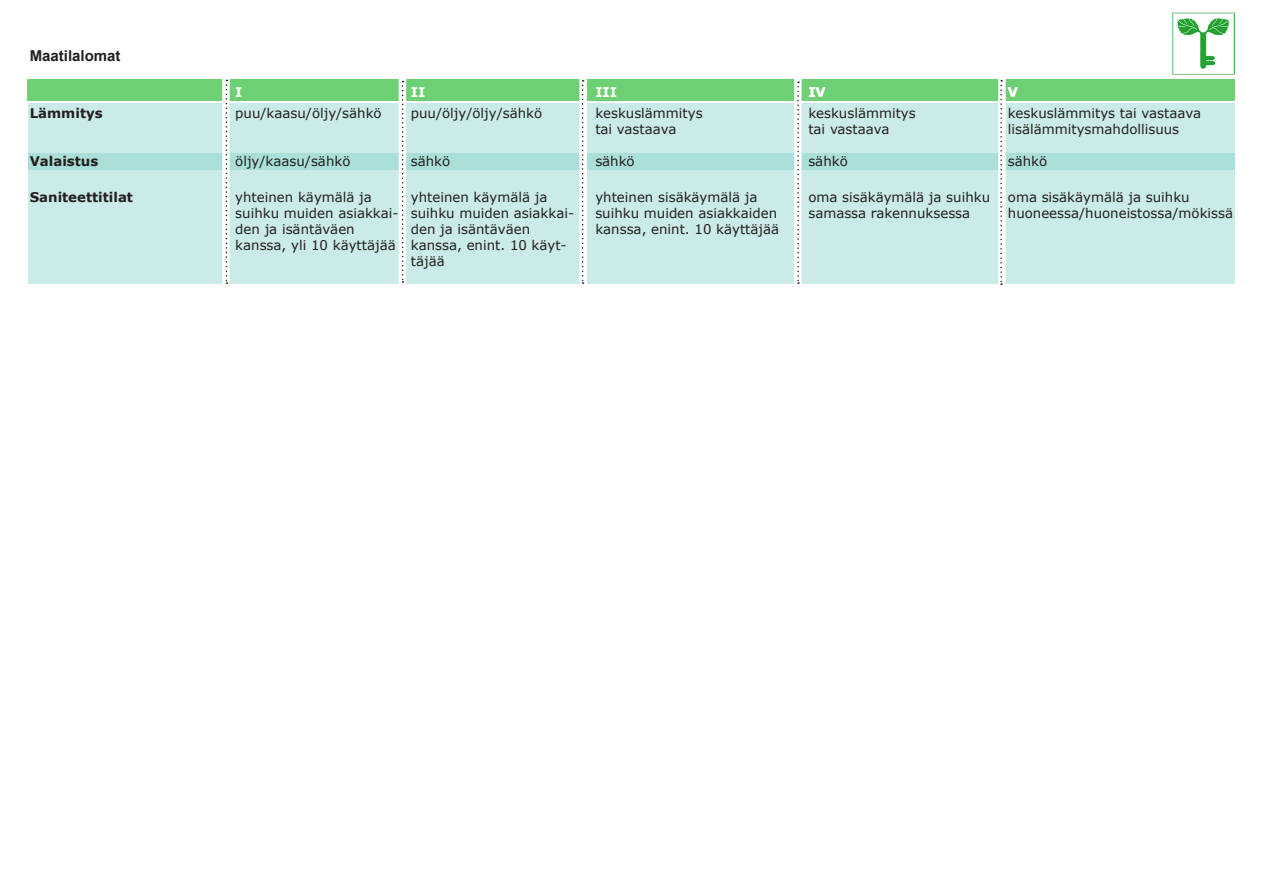
<style>
.page{position:relative;width:1263px;height:893px;background:#fff}
.page>*{position:absolute;margin:0;border:0;box-sizing:border-box;transform-origin:0 0}
.Normaali{font:700 15px "Arial";color:#231f20}
.Normaali-2{font:13.35px "Verdana";color:#231f20}
.Normaali-3{font:700 13.35px "Verdana";color:#231f20}
.Normaali-4{font:700 13.35px "Verdana";color:#fff}
</style>
<div class="page">
<div style="left:28px;top:103px;width:1207px;height:181px;background:#caebe7"></div>
<div style="left:28px;top:154px;width:1207px;height:16px;background:#abdfd9"></div>
<div style="left:27px;top:79px;width:1208px;height:22px;background:#6ed075"></div>
<div style="left:222px;top:79px;width:8px;height:808px;background:#fff"></div>
<svg style="left:226px;top:80px;width:1px;height:204px"></svg>
<div style="left:399px;top:75px;width:7px;height:812px;background:#fff"></div>
<svg style="left:402px;top:81px;width:2px;height:202px"></svg>
<div style="left:579px;top:78px;width:8px;height:809px;background:#fff"></div>
<svg style="left:582px;top:80px;width:2px;height:204px"></svg>
<div style="left:794px;top:0;width:7px;height:887px;background:#fff"></div>
<svg style="left:797px;top:81px;width:2px;height:203px"></svg>
<div style="left:998px;top:68px;width:8px;height:819px;background:#fff"></div>
<svg style="left:1000px;top:80px;width:2px;height:205px"></svg>
<img style="left:1172px;top:12px;width:62px;height:63px">
<p class="Normaali" style="left:30px;top:46px;width:92px">Maatilalomat</p>
<p class="Normaali-4" style="left:235px;top:84px;width:9px">I</p>
<p class="Normaali-4" style="left:411px;top:84px;width:16px">II</p>
<p class="Normaali-4" style="left:595px;top:84px;width:23px">III</p>
<p class="Normaali-4" style="left:816px;top:84px;width:5px">VV</p>
<p class="Normaali-3" style="left:30px;top:104px;width:74px">Lämmitys</p>
<p class="Normaali-2" style="left:235px;top:104px;width:148px">puu/kaasu/öljy/sähkö</p>
<p class="Normaali-2" style="left:411px;top:104px;width:133px">puu/öljy/öljy/sähkö</p>
<p class="Normaali-2" style="left:595px;top:104px;width:109px">keskuslämmitys</p>
<p class="Normaali-2" style="left:808px;top:104px;width:109px">keskuslämmitys</p>
<p class="Normaali-2" style="left:1008px;top:104px;width:195px">keskuslämmitys tai vastaava</p>
<p class="Normaali-2" style="left:595px;top:120px;width:83px">tai vastaava</p>
<p class="Normaali-2" style="left:808px;top:120px;width:83px">tai vastaava</p>
<p class="Normaali-2" style="left:1008px;top:120px;width:173px">lisälämmitysmahdollisuus</p>
<p class="Normaali-3" style="left:30px;top:152px;width:70px">Valaistus</p>
<p class="Normaali-2" style="left:235px;top:152px;width:117px">öljy/kaasu/sähkö</p>
<p class="Normaali-2" style="left:411px;top:152px;width:41px">sähkö</p>
<p class="Normaali-2" style="left:595px;top:152px;width:41px">sähkö</p>
<p class="Normaali-2" style="left:808px;top:152px;width:41px">sähkö</p>
<p class="Normaali-2" style="left:1008px;top:152px;width:41px">sähkö</p>
<p class="Normaali-3" style="left:30px;top:189px;width:105px">Saniteettiti- lat</p>
<p class="Normaali-2" style="left:235px;top:189px;width:138px">yhteinen käymälä ja</p>
<p class="Normaali-2" style="left:411px;top:189px;width:138px">yhteinen käymälä ja</p>
<p class="Normaali-2" style="left:595px;top:189px;width:164px">yhteinen sisäkäymälä ja</p>
<p class="Normaali-2" style="left:808px;top:189px;width:183px">oma sisäkäymälä ja suihku</p>
<p class="Normaali-2" style="left:1008px;top:189px;width:183px">oma sisäkäymälä ja suihku</p>
<p class="Normaali-2" style="left:235px;top:205px;width:340px">suihku muiden asiakkai- suihku muiden asiakkai-</p>
<p class="Normaali-2" style="left:595px;top:205px;width:183px">suihku muiden asiakkaiden</p>
<p class="Normaali-2" style="left:808px;top:205px;width:163px">samassa rakennuksessa</p>
<p class="Normaali-2" style="left:1008px;top:205px;width:227px">huoneessa/huoneistossa/mökissä</p>
<p class="Normaali-2" style="left:235px;top:221px;width:121px">den ja isäntäväen</p>
<p class="Normaali-2" style="left:411px;top:221px;width:121px">den ja isäntäväen</p>
<p class="Normaali-2" style="left:595px;top:221px;width:185px">kanssa, enint. 10 käyttäjää</p>
<p class="Normaali-2" style="left:235px;top:237px;width:333px">kanssa, yli 10 käyttäjää kanssa, enint. 10 käyt-</p>
<p class="Normaali-2" style="left:411px;top:253px;width:35px">täjää</p>
</div>
